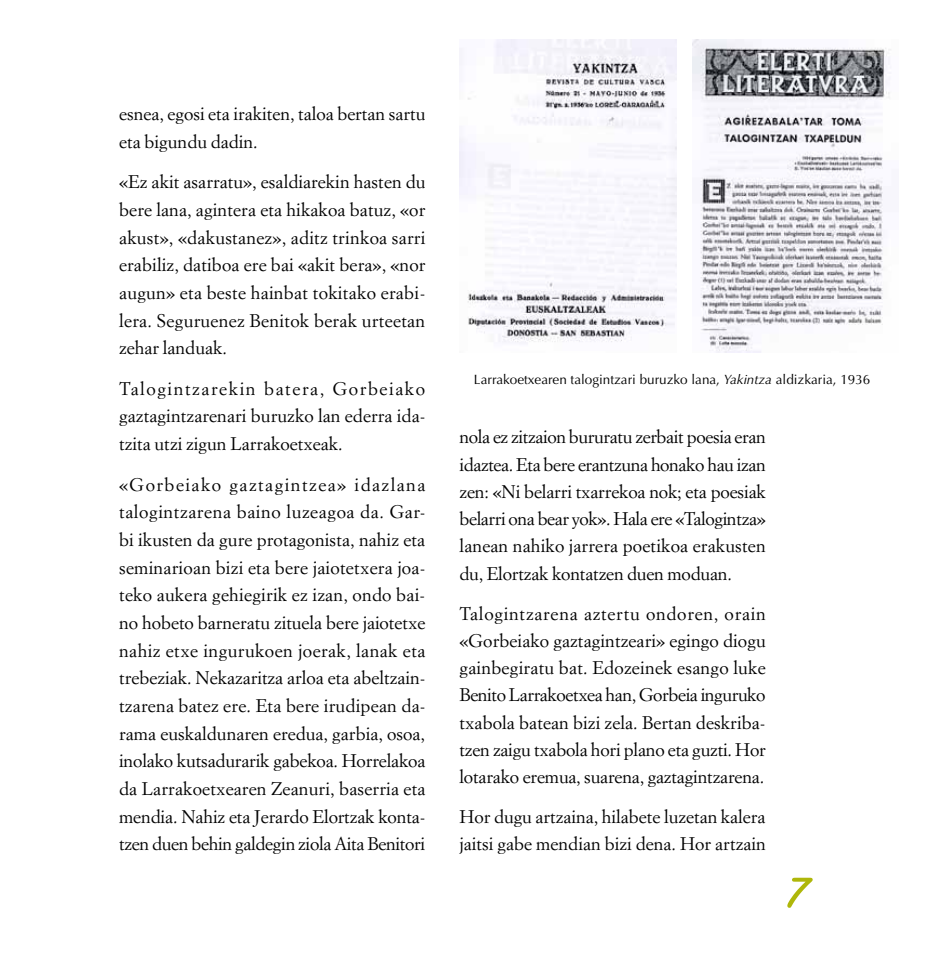
<style>
.page{position:relative;width:936px;height:978px;background:#fff}
.page>*{position:absolute;margin:0;border:0;box-sizing:border-box;transform-origin:0 0}
.t1{font:54px "Santa Fe Let Plain";color:#afb70a}
.t2{font:18px/27.8px "Simoncini Garamond Std";color:#000}
.t3{font:13.5px "Optima LT Std";color:#000}
.s1{font-style:italic}
</style>
<div class="page">
<img style="left:459px;top:40px;width:218px;height:303px">
<img style="left:692px;top:40px;width:199px;height:313px">
<p class="t2" style="left:119px;top:100px;width:308px">esnea, egosi eta irakiten, taloa bertan sartu eta bigundu dadin.</p>
<p class="t2" style="left:119px;top:168px;width:308px;text-align:justify">«Ez akit asarratu», esaldiarekin hasten du bere lana, agintera eta hikakoa batuz, «or akust», «dakustanez», aditz trinkoa sarri erabiliz, datiboa ere bai «akit bera», «nor augun» eta beste hainbat tokitako erabi&shy;lera. Seguruenez Benitok berak urteetan zehar landuak.</p>
<p class="t2" style="left:119px;top:374px;width:307px;text-align:justify">Talogintzarekin batera, Gorbeiako gaztagintzarenari buruzko lan ederra ida&shy;tzita utzi zigun Larrakoetxeak.</p>
<p class="t2" style="left:119px;top:470px;width:308px">«Gorbeiako gaztagintzea» idazlana talogintzarena baino luzeagoa da. Gar&shy;bi ikusten da gure protagonista, nahiz eta seminarioan bizi eta bere jaiotetxera joa&shy;teko aukera gehiegirik ez izan, ondo bai&shy;no hobeto barneratu zituela bere jaiotetxe nahiz etxe ingurukoen joerak, lanak eta trebeziak. Nekazaritza arloa eta abeltzain&shy;tzarena batez ere. Eta bere irudipean da&shy;rama euskaldunaren eredua, garbia, osoa, inolako kutsadurarik gabekoa. Horrelakoa da Larrakoetxearen Zeanuri, baserria eta mendia. Nahiz eta Jerardo Elortzak konta&shy;tzen duen behin galdegin ziola Aita Benitori</p>
<p class="t3" style="left:474px;top:372px;width:398px">Larrakoetxearen talogintzari buruzko lana, <span class="s1">Yakintza</span> aldizkaria, 1936</p>
<p class="t2" style="left:459px;top:423px;width:308px;line-height:27.3px;text-align:justify">nola ez zitzaion bururatu zerbait poesia eran idaztea. Eta bere erantzuna honako hau izan zen: «Ni belarri txarrekoa nok; eta poesiak belarri ona bear yok». Hala ere «Talogintza» lanean nahiko jarrera poetikoa erakusten du, Elortzak kontatzen duen moduan.</p>
<p class="t2" style="left:459px;top:599px;width:308px;line-height:27.3px">Talogintzarena aztertu ondoren, orain «Gorbeiako gaztagintzeari» egingo diogu gainbegiratu bat. Edozeinek esango luke Benito Larrakoetxea han, Gorbeia inguruko txabola batean bizi zela. Bertan deskriba&shy;tzen zaigu txabola hori plano eta guzti. Hor lotarako eremua, suarena, gaztagintzarena.</p>
<p class="t2" style="left:459px;top:803px;width:308px;line-height:27.3px">Hor dugu artzaina, hilabete luzetan kalera jaitsi gabe mendian bizi dena. Hor artzain</p>
<h1 class="t1" style="left:787px;top:871px;width:23px">7</h1>
</div>
